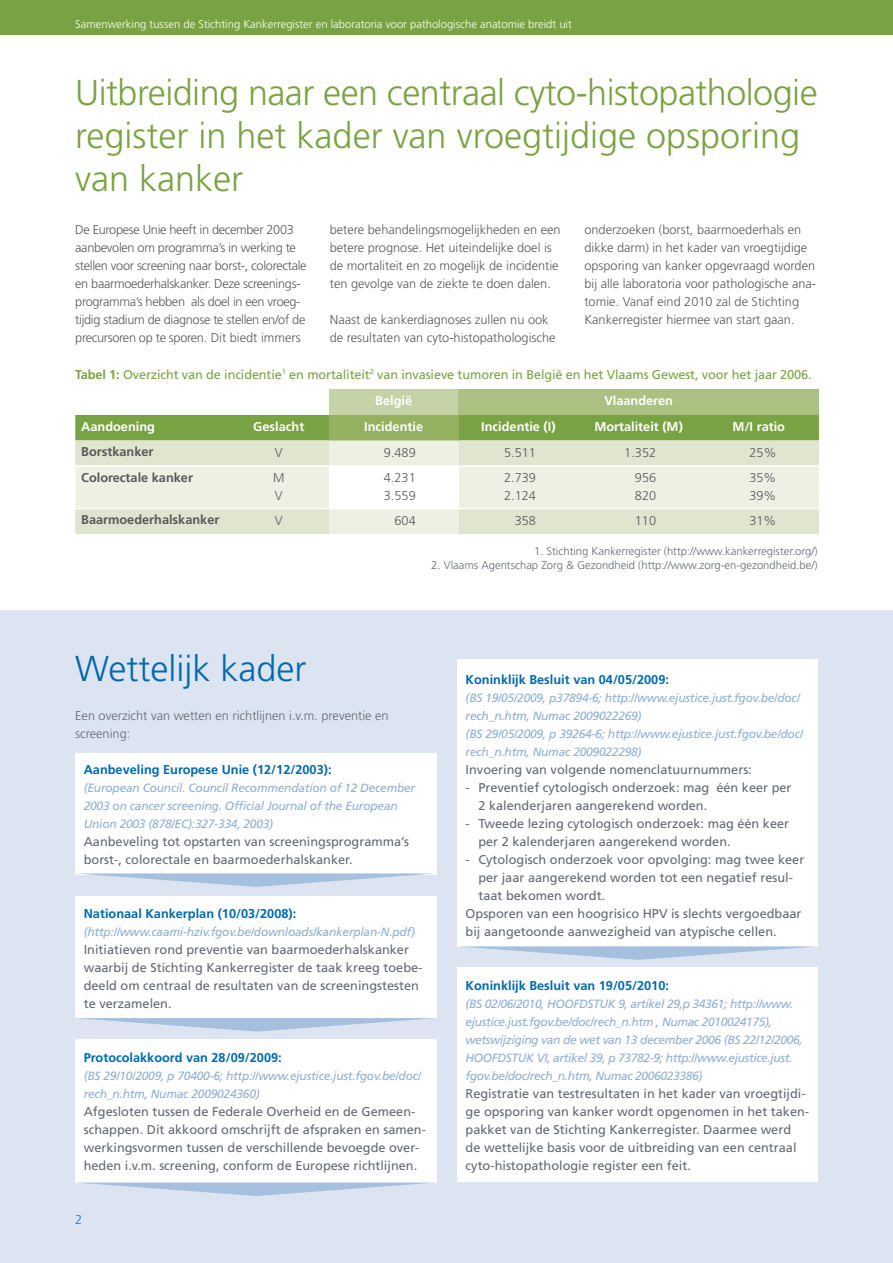
<style>
.page{position:relative;width:893px;height:1263px;background:#fff}
.page>*{position:absolute;margin:0;border:0;box-sizing:border-box;transform-origin:0 0}
.t1{font:300 36px/43.2px "Frutiger";letter-spacing:-.015em;color:#79a342}
.t2{font:300 36px "Frutiger";color:#0069aa}
.t3{font:12.75px/18px "Frutiger";color:#656873}
.t4{font:300 12.75px/18px "Frutiger";color:#58595b}
.t5{font:300 12.75px/18px "Frutiger";letter-spacing:-.025em;color:#58595b}
.t6{font:700 12.75px "Frutiger";color:#0069aa}
.t7{font:12.75px "Frutiger";letter-spacing:-.01em;color:#79a342}
.t8{font:700 12.75px "Frutiger";color:#fff}
.t9{font:300 12.75px/18px "Frutiger";color:#656873}
.t10{font:700 12.75px "Frutiger";color:#58595b}
.t11{font:300 12.75px "Frutiger";color:#167cb7}
.t12{font:italic 12px/18px "Frutiger";letter-spacing:-.02em;color:#8dafd6}
.t13{font:300 11.25px "Frutiger";color:#656873}
.t14{font:300 11.25px "Frutiger";color:#fff}
.s1{font-weight:700}
</style>
<div class="page">
<div style="left:0;top:610px;width:893px;height:653px;background:#dce4f1"></div>
<div style="left:75px;top:753px;width:362px;height:122px;background:#fff"></div>
<div style="left:457px;top:659px;width:361px;height:288px;background:#fff"></div>
<div style="left:457px;top:967px;width:361px;height:215px;background:#fff"></div>
<div style="left:75px;top:896px;width:362px;height:122px;background:#fff"></div>
<div style="left:75px;top:1039px;width:362px;height:143px;background:#fff"></div>
<div style="left:329px;top:389px;width:129px;height:26px;background:#c5d2a7"></div>
<div style="left:458px;top:389px;width:361px;height:26px;background:#abc083"></div>
<div style="left:75px;top:415px;width:744px;height:25px;background:#79a342"></div>
<div style="left:329px;top:415px;width:129px;height:25px;background:#93b15f"></div>
<svg style="left:75px;top:440px;width:744px;height:94px;background:#e6ead9"></svg>
<div style="left:329px;top:466px;width:129px;height:42px;background:#fff"></div>
<hr style="left:75px;top:465px;width:153px;height:2px;background:#fff">
<hr style="left:228px;top:465px;width:101px;height:2px;background:#fff">
<hr style="left:329px;top:465px;width:129px;height:2px;background:#fff">
<hr style="left:458px;top:465px;width:120px;height:2px;background:#fff">
<hr style="left:578px;top:465px;width:121px;height:2px;background:#fff">
<hr style="left:699px;top:465px;width:120px;height:2px;background:#fff">
<hr style="left:75px;top:508px;width:153px;height:1px;background:#fff">
<hr style="left:228px;top:508px;width:101px;height:1px;background:#fff">
<hr style="left:329px;top:508px;width:129px;height:1px;background:#fff">
<hr style="left:458px;top:508px;width:120px;height:1px;background:#fff">
<hr style="left:578px;top:508px;width:121px;height:1px;background:#fff">
<hr style="left:699px;top:508px;width:120px;height:1px;background:#fff">
<svg style="left:77px;top:873px;width:357px;height:14px"></svg>
<svg style="left:78px;top:1018px;width:355px;height:13px"></svg>
<svg style="left:75px;top:1182px;width:361px;height:14px"></svg>
<svg style="left:459px;top:946px;width:357px;height:14px"></svg>
<div style="left:0;top:0;width:893px;height:34px;background:#79a342"></div>
<p class="t14" style="left:75px;top:17px;width:498px">Samenwerking tussen de Stichting Kankerregister en laboratoria voor pathologische anatomie breidt uit</p>
<h1 class="t1" style="left:75px;top:71px;width:744px">Uitbreiding naar een centraal cyto-histopathologie register in het kader van vroegtijdige opsporing van kanker</h1>
<p class="t5" style="left:75px;top:221px;width:233px">De Europese Unie heeft in december 2003 aanbevolen om programma’s in werking te stellen voor screening naar borst-, colorectale en baarmoederhalskanker. Deze screenings&shy;programma’s hebben als doel in een vroeg&shy;tijdig stadium de diagnose te stellen en/of de precursoren op te sporen. Dit biedt immers</p>
<p class="t4" style="left:330px;top:221px;width:232px">betere behandelingsmogelijkheden en een betere prognose. Het uiteindelijke doel is de mortaliteit en zo mogelijk de incidentie ten gevolge van de ziekte te doen dalen.</p>
<p class="t4" style="left:584px;top:221px;width:233px">onderzoeken (borst, baarmoederhals en dikke darm) in het kader van vroegtijdige opsporing van kanker opgevraagd worden bij alle laboratoria voor pathologische ana&shy;tomie. Vanaf eind 2010 zal de Stichting Kankerregister hiermee van start gaan.</p>
<p class="t4" style="left:330px;top:311px;width:227px">Naast de kankerdiagnoses zullen nu ook de resultaten van cyto-histopathologische</p>
<p class="t7" style="left:75px;top:367px;width:738px"><span class="s1">Tabel 1:</span> Overzicht van de incidentie<sup>1</sup> en mortaliteit<sup>2</sup> van invasieve tumoren in België en het Vlaams Gewest, voor het jaar 2006.</p>
<p class="t8" style="left:375px;top:393px;width:38px">België</p>
<p class="t8" style="left:604px;top:393px;width:70px">Vlaanderen</p>
<p class="t8" style="left:81px;top:419px;width:75px">Aandoening</p>
<p class="t8" style="left:253px;top:419px;width:52px">Geslacht</p>
<p class="t8" style="left:364px;top:419px;width:60px">Incidentie</p>
<p class="t8" style="left:481px;top:419px;width:76px">Incidentie (I)</p>
<p class="t8" style="left:594px;top:419px;width:90px">Mortaliteit (M)</p>
<p class="t8" style="left:733px;top:419px;width:54px">M/I ratio</p>
<p class="t10" style="left:81px;top:444px;width:74px">Borstkanker</p>
<p class="t4" style="left:275px;top:443px;width:9px">V</p>
<p class="t4" style="left:384px;top:443px;width:33px">9.489</p>
<p class="t4" style="left:504px;top:443px;width:33px">5.511</p>
<p class="t4" style="left:624px;top:443px;width:33px">1.352</p>
<p class="t4" style="left:749px;top:443px;width:28px">25%</p>
<p class="t10" style="left:81px;top:470px;width:113px">Colorectale kanker</p>
<p class="t4" style="left:273px;top:469px;width:13px">M<br>V</p>
<p class="t4" style="left:384px;top:469px;width:33px">4.231<br>3.559</p>
<p class="t4" style="left:504px;top:469px;width:33px">2.739<br>2.124</p>
<p class="t4" style="left:635px;top:469px;width:23px">956<br>820</p>
<p class="t4" style="left:749px;top:469px;width:28px">35%<br>39%</p>
<p class="t10" style="left:81px;top:512px;width:140px">Baarmoederhalskanker</p>
<p class="t4" style="left:275px;top:511px;width:9px">V</p>
<p class="t4" style="left:394px;top:511px;width:23px">604</p>
<p class="t4" style="left:515px;top:511px;width:23px">358</p>
<p class="t4" style="left:635px;top:511px;width:23px">110</p>
<p class="t4" style="left:749px;top:511px;width:28px">31%</p>
<p class="t13" style="left:534px;top:545px;width:285px">1. Stichting Kankerregister (http://www.kankerregister.org/)</p>
<p class="t13" style="left:431px;top:559px;width:388px">2. Vlaams Agentschap Zorg &amp; Gezondheid (http://www.zorg-en-gezondheid.be/)</p>
<h1 class="t2" style="left:75px;top:648px;width:233px">Wettelijk kader</h1>
<p class="t9" style="left:75px;top:707px;width:315px">Een overzicht van wetten en richtlijnen i.v.m. preventie en screening:</p>
<p class="t6" style="left:84px;top:762px;width:249px">Aanbeveling Europese Unie (12/12/2003):</p>
<p class="t12" style="left:84px;top:779px;width:333px">(European Council. Council Recommendation of 12 December<br>2003 on cancer screening. Official Journal of the European<br>Union 2003 (878/EC):327-334, 2003)</p>
<p class="t3" style="left:84px;top:832px;width:327px">Aanbeveling tot opstarten van screeningsprogramma’s borst-, colorectale en baarmoederhalskanker.</p>
<p class="t6" style="left:84px;top:906px;width:214px">Nationaal Kankerplan (10/03/2008):</p>
<p class="t12" style="left:84px;top:923px;width:333px">(http://www.caami-hziv.fgov.be/downloads/kankerplan-N.pdf)</p>
<p class="t3" style="left:84px;top:940px;width:340px">Initiatieven rond preventie van baarmoederhalskanker waarbij de Stichting Kankerregister de taak kreeg toebe&shy;deeld om centraal de resultaten van de screeningstesten te verzamelen.</p>
<p class="t6" style="left:84px;top:1050px;width:199px">Protocolakkoord van 28/09/2009:</p>
<p class="t12" style="left:84px;top:1067px;width:339px">(BS 29/10/2009, p 70400-6; http://www.ejustice.just.fgov.be/doc/ rech_n.htm, Numac 2009024360)</p>
<p class="t3" style="left:84px;top:1102px;width:344px">Afgesloten tussen de Federale Overheid en de Gemeen&shy;schappen. Dit akkoord omschrijft de afspraken en samen&shy;werkingsvormen tussen de verschillende bevoegde over&shy;heden i.v.m. screening, conform de Europese richtlijnen.</p>
<p class="t11" style="left:75px;top:1212px;width:9px">2</p>
<p class="t6" style="left:466px;top:672px;width:205px">Koninklijk Besluit van 04/05/2009:</p>
<p class="t12" style="left:466px;top:689px;width:339px">(BS 19/05/2009, p37894-6; http://www.ejustice.just.fgov.be/doc/ rech_n.htm, Numac 2009022269)<br>(BS 29/05/2009, p 39264-6; http://www.ejustice.just.fgov.be/doc/ rech_n.htm, Numac 2009022298)</p>
<p class="t3" style="left:466px;top:760px;width:288px">Invoering van volgende nomenclatuurnummers:</p>
<p class="t3" style="left:478px;top:778px;width:315px;text-indent:-13px">- Preventief cytologisch onderzoek: mag één keer per<br>2 kalenderjaren aangerekend worden.</p>
<p class="t3" style="left:478px;top:814px;width:312px;text-indent:-13px">- Tweede lezing cytologisch onderzoek: mag één keer per 2 kalenderjaren aangerekend worden.</p>
<p class="t3" style="left:466px;top:850px;width:340px">- Cytologisch onderzoek voor opvolging: mag twee keer</p>
<p class="t3" style="left:478px;top:868px;width:316px">per jaar aangerekend worden tot een negatief resul-</p>
<p class="t3" style="left:478px;top:886px;width:128px">taat bekomen wordt.</p>
<p class="t3" style="left:466px;top:904px;width:337px">Opsporen van een hoogrisico HPV is slechts vergoedbaar</p>
<p class="t3" style="left:466px;top:922px;width:313px">bij aangetoonde aanwezigheid van atypische cellen.</p>
<p class="t6" style="left:466px;top:978px;width:205px">Koninklijk Besluit van 19/05/2010:</p>
<p class="t12" style="left:466px;top:995px;width:339px">(BS 02/06/2010, HOOFDSTUK 9, artikel 29,p 34361; http://www. ejustice.just.fgov.be/doc/rech_n.htm , Numac 2010024175), wetswijziging van de wet van 13 december 2006 (BS 22/12/2006, HOOFDSTUK VI, artikel 39, p 73782-9; http://www.ejustice.just. fgov.be/doc/rech_n.htm, Numac 2006023386)</p>
<p class="t3" style="left:466px;top:1084px;width:345px">Registratie van testresultaten in het kader van vroegtijdi&shy;ge opsporing van kanker wordt opgenomen in het taken&shy;pakket van de Stichting Kankerregister. Daarmee werd de wettelijke basis voor de uitbreiding van een centraal cyto-histopathologie register een feit.</p>
</div>
